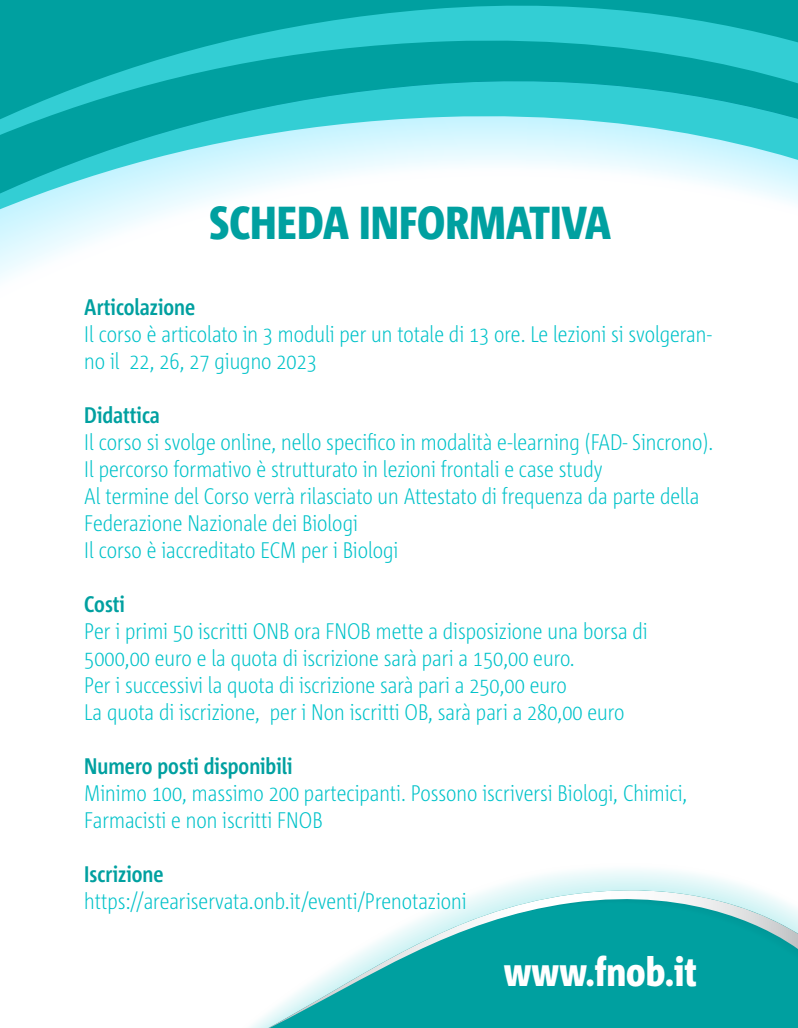
<style>
.page{position:relative;width:798px;height:1028px;background:#fff}
.page>*{position:absolute;margin:0;border:0;box-sizing:border-box;transform-origin:0 0}
.t1{font:800 46.25px "Corpid Cd OT";color:#00a0a0}
.t2{font:800 40px "Corpid Cd OT";color:#fff}
.t3{font:300 22.5px/27px "Corpid Cd OT";color:#00c2c9}
.t4{font:700 22.5px "Corpid Cd OT";color:#00a0a0}
</style>
<div class="page">
<svg style="left:268px;top:885px;width:529px;height:143px"></svg>
<svg style="left:0;top:0;width:797px;height:279px"></svg>
<h1 class="t1" style="left:209px;top:196px;width:403px">SCHEDA INFORMATIVA</h1>
<p class="t4" style="left:84px;top:294px;width:112px">Articolazione</p>
<p class="t3" style="left:84px;top:320px;width:628px">Il corso è articolato in 3 moduli per un totale di 13 ore. Le lezioni si svolgeran&shy;no il 22, 26, 27 giugno 2023</p>
<p class="t4" style="left:84px;top:402px;width:77px">Didattica</p>
<p class="t3" style="left:84px;top:428px;width:630px">Il corso si svolge online, nello specifico in modalità e-learning (FAD- Sincrono).<br>Il percorso formativo è strutturato in lezioni frontali e case study<br>Al termine del Corso verrà rilasciato un Attestato di frequenza da parte della Federazione Nazionale dei Biologi<br>Il corso è iaccreditato ECM per i Biologi</p>
<p class="t4" style="left:84px;top:591px;width:42px">Costi</p>
<p class="t3" style="left:84px;top:617px;width:564px">Per i primi 50 iscritti ONB ora FNOB mette a disposizione una borsa di 5000,00 euro e la quota di iscrizione sarà pari a 150,00 euro.<br>Per i successivi la quota di iscrizione sarà pari a 250,00 euro<br>La quota di iscrizione, per i Non iscritti OB, sarà pari a 280,00 euro</p>
<p class="t4" style="left:84px;top:753px;width:209px">Numero posti disponibili</p>
<p class="t3" style="left:84px;top:779px;width:604px">Minimo 100, massimo 200 partecipanti. Possono iscriversi Biologi, Chimici,<br>Farmacisti e non iscritti FNOB</p>
<p class="t4" style="left:84px;top:861px;width:81px">Iscrizione</p>
<p class="t3" style="left:84px;top:887px;width:383px">https://areariservata.onb.it/eventi/Prenotazioni</p>
<h2 class="t2" style="left:503px;top:948px;width:195px">www.fnob.it</h2>
</div>
